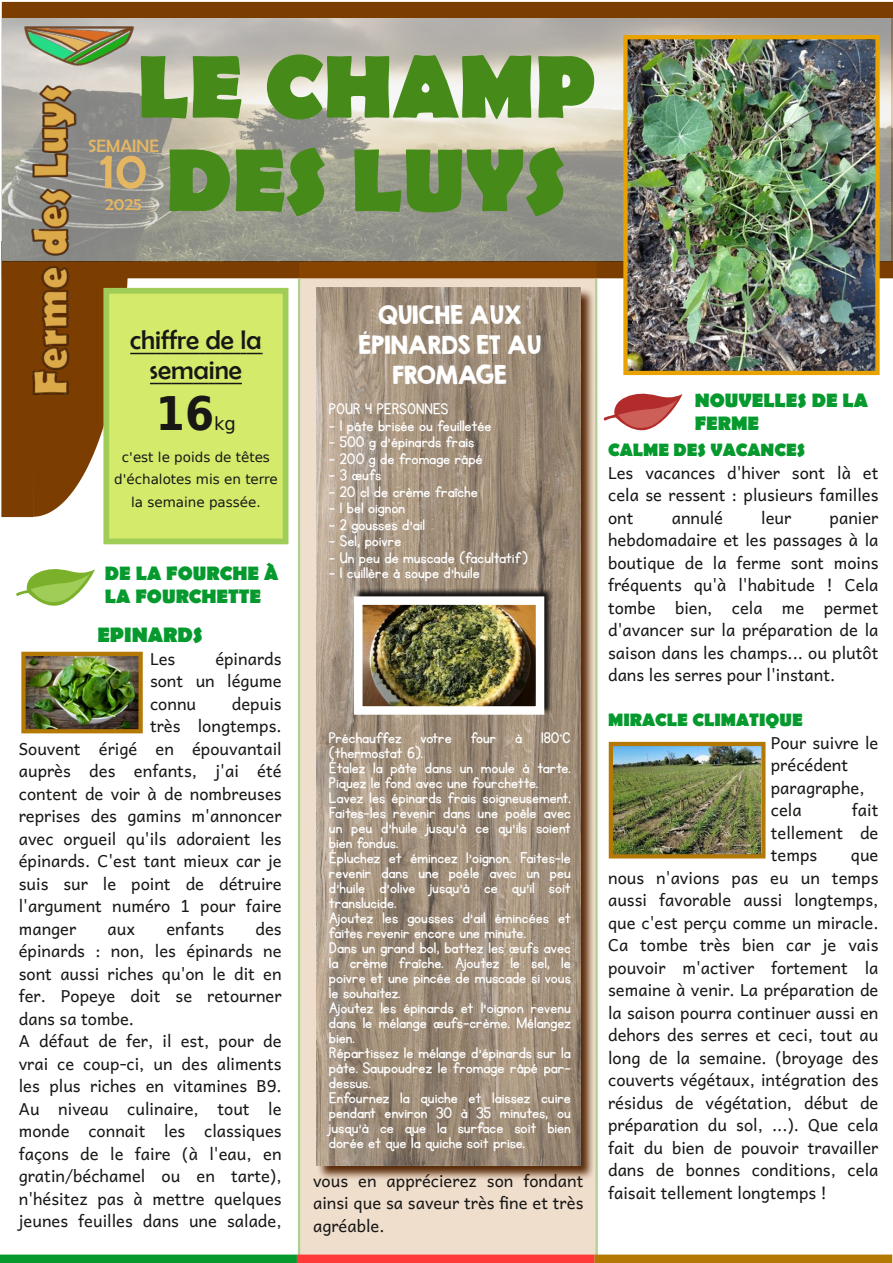
<style>
.page{position:relative;width:893px;height:1263px;background:#fff}
.page>*{position:absolute;margin:0;border:0;box-sizing:border-box;transform-origin:0 0}
.t1{font:700 90px/93.4px "Berlin Sans FB";color:#468a1a;text-align:center}
.t2{font:54px "Berlin Sans FB";color:#e6b762}
.t3{font:700 46.5px "DejaVu Sans Condensed";color:#181715}
.t4{font:27px/30px "Berlin Sans FB";color:#181715;text-align:center}
.t5{font:22.5px/30px "KG Second Chances Solid";color:#fff;text-align:center}
.t6{font:700 21px "Berlin Sans FB";color:#069a2e}
.t7{font:700 19.5px/22.5px "Berlin Sans FB";color:#069a2e}
.t8{font:18px/15px "KG Primary Penmanship";color:#fff}
.t9{font:700 18px "Berlin Sans FB";color:#069a2e}
.t10{font:18px "Berlin Sans FB";color:#e6b762}
.t11{font:18px "DejaVu Sans";color:#181715}
.t12{font:16.5px/22.5px "Andika";color:#181715;text-align:justify}
.t13{font:13.5px/22.5px "DejaVu Sans";color:#181715;text-align:center}
</style>
<div class="page">
<div style="left:2px;top:2px;width:891px;height:276px;background:#7b3d00"></div>
<svg style="left:299px;top:261px;width:298px;height:993px;background:#e2cbb3"></svg>
<hr style="left:298px;top:278px;width:2px;height:983px;background:#afd095">
<img style="left:3px;top:18px;width:890px;height:243px">
<svg style="left:16px;top:569px;width:79px;height:37px"></svg>
<img style="left:628px;top:40px;width:247px;height:330px">
<div style="left:623px;top:35px;width:257px;height:340px;border:4px solid #e8a202"></div>
<img style="left:4px;top:25px;width:138px;height:216px">
<div style="left:106px;top:291px;width:180px;height:250px;background:#d4ea6b"></div>
<svg style="left:1px;top:241px;width:262px;height:276px"></svg>
<div style="left:103px;top:288px;width:185px;height:256px;border:6px solid #a0cc58"></div>
<svg style="left:594px;top:277px;width:88px;height:977px"></svg>
<svg style="left:317px;top:287px;width:278px;height:893px;background:#a3836a"></svg>
<img style="left:317px;top:287px;width:263px;height:878px">
<svg style="left:354px;top:588px;width:199px;height:127px;background:#574e45"></svg>
<img style="left:364px;top:606px;width:170px;height:99px">
<div style="left:354px;top:596px;width:190px;height:119px;border:9px solid #fff"></div>
<div style="left:0;top:1254px;width:297px;height:9px;background:#069a2e"></div>
<div style="left:297px;top:1254px;width:298px;height:9px;background:#ff3838"></div>
<div style="left:595px;top:1254px;width:297px;height:9px;background:#b47804"></div>
<img style="left:26px;top:657px;width:112px;height:71px">
<div style="left:21px;top:652px;width:122px;height:81px;border:4px solid #b47804"></div>
<img style="left:614px;top:747px;width:146px;height:106px">
<div style="left:609px;top:742px;width:156px;height:116px;border:4px solid #b47804"></div>
<h1 class="t1" style="left:137px;top:45px;width:460px">LE CHAMP<br>DES LUYS</h1>
<p class="t10" style="left:88px;top:136px;width:73px">SEMAINE</p>
<h2 class="t2" style="left:100px;top:140px;width:49px">10</h2>
<p class="t10" style="left:105px;top:194px;width:38px">2025</p>
<h3 class="t4" style="left:130px;top:325px;width:133px">chiffre de la semaine</h3>
<h3 class="t3" style="left:156px;top:387px;width:60px">16</h3>
<p class="t11" style="left:214px;top:414px;width:23px">kg</p>
<p class="t13" style="left:114px;top:446px;width:165px">c'est le poids de têtes d'échalotes mis en terre la semaine passée.</p>
<p class="t7" style="left:105px;top:563px;width:175px">DE LA FOURCHE À<br>LA FOURCHETTE</p>
<p class="t6" style="left:97px;top:623px;width:107px">EPINARDS</p>
<p class="t12" style="left:150px;top:647px;width:27px">Les</p>
<p class="t12" style="left:150px;top:647px;width:133px;text-indent:65px">épinards sont un légume connu</p>
<p class="t12" style="left:232px;top:692px;width:51px">depuis</p>
<p class="t12" style="left:150px;top:714px;width:133px">très longtemps.</p>
<p class="t12" style="left:19px;top:737px;width:264px">Souvent érigé en épouvantail</p>
<p class="t12" style="left:19px;top:759px;width:264px">auprès des enfants, j'ai été</p>
<p class="t12" style="left:19px;top:782px;width:264px">content de voir à de nombreuses</p>
<p class="t12" style="left:19px;top:804px;width:264px">reprises des gamins m'annoncer</p>
<p class="t12" style="left:19px;top:827px;width:264px">avec orgueil qu'ils adoraient les</p>
<p class="t12" style="left:19px;top:849px;width:264px">épinards. C'est tant mieux car je</p>
<p class="t12" style="left:19px;top:872px;width:264px">suis sur le point de détruire</p>
<p class="t12" style="left:19px;top:894px;width:264px">l'argument numéro 1 pour faire</p>
<p class="t12" style="left:19px;top:917px;width:59px">manger</p>
<p class="t12" style="left:108px;top:917px;width:29px">aux</p>
<p class="t12" style="left:166px;top:917px;width:59px">enfants</p>
<p class="t12" style="left:19px;top:917px;width:264px;text-align:left;text-indent:237px">des épinards : non, les épinards ne sont aussi riches qu'on le dit en fer. Popeye doit se retourner dans sa tombe.<br>A défaut de fer, il est, pour de vrai ce coup-ci, un des aliments les plus riches en vitamines B9.<br>Au niveau culinaire, tout le monde connait les classiques façons de le faire (à l'eau, en gratin/béchamel ou en tarte), n'hésitez pas à mettre quelques jeunes feuilles dans une salade,</p>
<h3 class="t5" style="left:359px;top:300px;width:184px">QUICHE AUX<br>ÉPINARDS ET AU<br>FROMAGE</h3>
<p class="t8" style="left:329px;top:402px;width:121px">POUR 4 PERSONNES</p>
<p class="t8" style="left:329px;top:419px;width:164px">- 1 pâte brisée ou feuilletée</p>
<p class="t8" style="left:329px;top:435px;width:147px">- 500 g d'épinards frais</p>
<p class="t8" style="left:329px;top:452px;width:155px">- 200 g de fromage râpé</p>
<p class="t8" style="left:329px;top:468px;width:54px">- 3 œufs</p>
<p class="t8" style="left:329px;top:485px;width:150px">- 20 cl de crème fraîche</p>
<p class="t8" style="left:329px;top:501px;width:78px">- 1 bel oignon</p>
<p class="t8" style="left:329px;top:518px;width:98px">- 2 gousses d'ail</p>
<p class="t8" style="left:329px;top:534px;width:74px">- Sel, poivre</p>
<p class="t8" style="left:329px;top:551px;width:200px">- Un peu de muscade (facultatif)</p>
<p class="t8" style="left:329px;top:566px;width:152px">- 1 cuillère à soupe d'huile</p>
<p class="t8" style="left:329px;top:731px;width:243px">Préchauffez votre four à 180°C (thermostat 6).<br>Étalez la pâte dans un moule à tarte.<br>Piquez le fond avec une fourchette.<br>Lavez les épinards frais soigneusement.<br>Faites-les revenir dans une poêle avec un peu d'huile jusqu'à ce qu'ils soient bien fondus.<br>Épluchez et émincez l'oignon. Faites-le revenir dans une poêle avec un peu d'huile d'olive jusqu'à ce qu'il soit translucide.<br>Ajoutez les gousses d'ail émincées et faites revenir encore une minute.<br>Dans un grand bol, battez les œufs avec la crème fraîche. Ajoutez le sel, le poivre et une pincée de muscade si vous le souhaitez.<br>Ajoutez les épinards et l'oignon revenu dans le mélange œufs-crème. Mélangez bien.<br>Répartissez le mélange d'épinards sur la pâte. Saupoudrez le fromage râpé par&shy;dessus.<br>Enfournez la quiche et laissez cuire pendant environ 30 à 35 minutes, ou jusqu'à ce que la surface soit bien dorée et que la quiche soit prise.</p>
<p class="t12" style="left:313px;top:1168px;width:272px">vous en apprécierez son fondant ainsi que sa saveur très fine et très agréable.</p>
<p class="t7" style="left:695px;top:390px;width:175px">NOUVELLES DE LA<br>FERME</p>
<p class="t9" style="left:608px;top:440px;width:199px">CALME DES VACANCES</p>
<p class="t12" style="left:608px;top:461px;width:272px">Les vacances d'hiver sont là et cela se ressent : plusieurs familles ont</p>
<p class="t12" style="left:672px;top:506px;width:53px">annulé</p>
<p class="t12" style="left:761px;top:506px;width:32px">leur</p>
<p class="t12" style="left:608px;top:506px;width:272px;text-indent:221px">panier hebdomadaire et les passages à la boutique de la ferme sont moins fréquents qu'à l'habitude ! Cela tombe bien, cela me permet d'avancer sur la préparation de la saison dans les champs... ou plutôt dans les serres pour l'instant.</p>
<p class="t9" style="left:608px;top:710px;width:196px">MIRACLE CLIMATIQUE</p>
<p class="t12" style="left:771px;top:731px;width:109px;text-align:left">Pour suivre le précédent paragraphe, cela</p>
<p class="t12" style="left:771px;top:798px;width:109px;text-indent:81px">fait tellement de temps</p>
<p class="t12" style="left:608px;top:843px;width:272px;text-indent:243px">que nous n'avions pas eu un temps aussi favorable aussi longtemps, que c'est perçu comme un miracle.<br>Ca tombe très bien car je vais pouvoir m'activer fortement la semaine à venir. La préparation de la saison pourra continuer aussi en dehors des serres et ceci, tout au long de la semaine. (broyage des couverts végétaux, intégration des résidus de végétation, début de préparation du sol, ...). Que cela fait du bien de pouvoir travailler dans de bonnes conditions, cela faisait tellement longtemps !</p>
</div>
